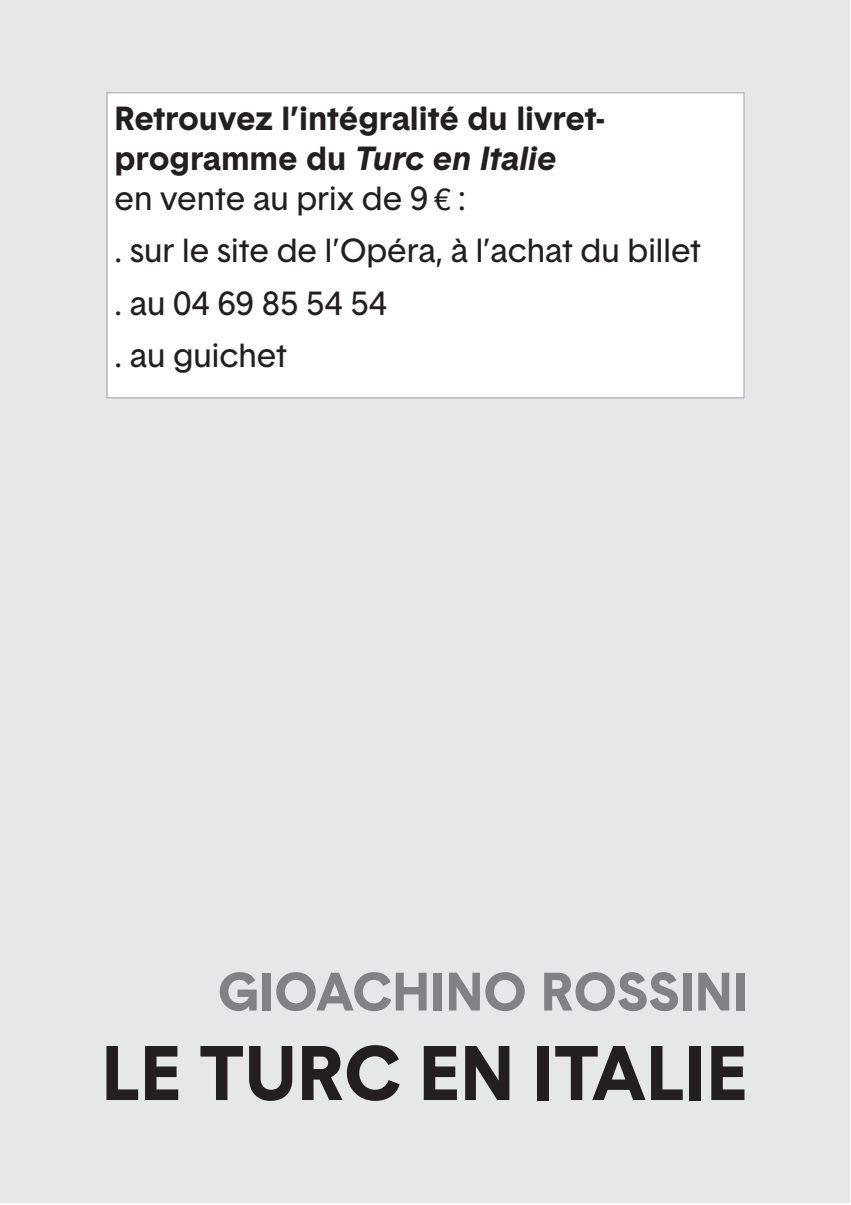
<style>
.page{position:relative;width:851px;height:1205px;background:#fff}
.page>*{position:absolute;margin:0;border:0;box-sizing:border-box;transform-origin:0 0}
.t1{font:700 75px "Basetica";color:#231f20}
.t2{font:700 52.5px "Basetica";color:#808285}
.t3{font:700 32.5px/40px "Basetica";color:#231f20}
.t4{font:32.5px/52.5px "Basetica";color:#231f20}
.s1{font-style:italic}
.s2{font-weight:400}
.s3{font-family:"Linotype Euro Font Gto P";font-weight:400;font-size:30px}
</style>
<div class="page">
<div style="left:0;top:0;width:849px;height:1203px;background:#e6e7e9"></div>
<div style="left:108px;top:93px;width:635px;height:304px;background:#fff"></div>
<p class="t3" style="left:114px;top:101px;width:492px">Retrouvez l’intégralité du livret&shy;programme du <span class="s1">Turc en Italie<br></span><span class="s2">en vente au prix de 9</span> <span class="s3">e</span> <span class="s2">:</span></p>
<p class="t4" style="left:114px;top:227px;width:588px">. sur le site de l’opéra, à l’achat du billet . au 04 69 85 54 54<br>. au guichet</p>
<h2 class="t2" style="left:218px;top:972px;width:531px">GIOACHINO ROSSINI</h2>
<h1 class="t1" style="left:101px;top:1045px;width:647px">LE TURC EN ITALIE</h1>
</div>
